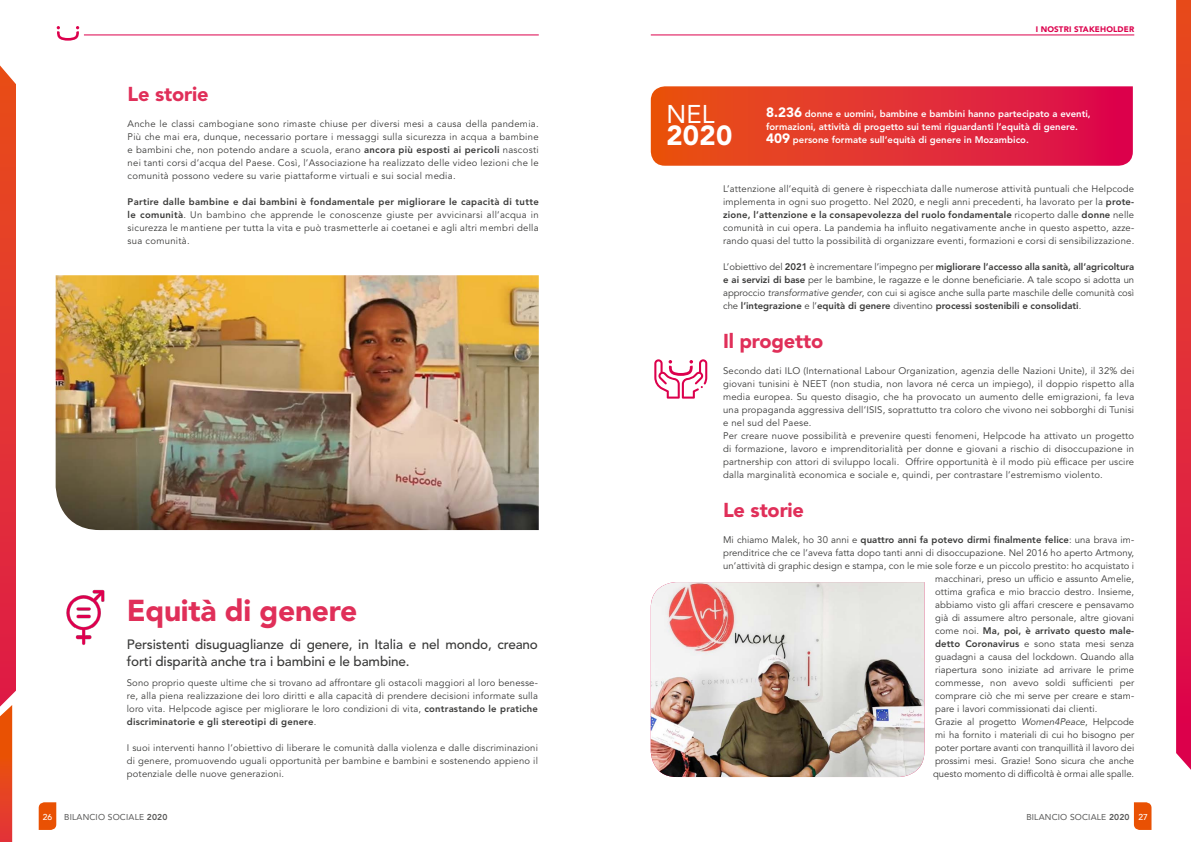
<style>
.page{position:relative;width:1191px;height:842px;background:#fff}
.page>*{position:absolute;margin:0;border:0;box-sizing:border-box;transform-origin:0 0}
.t1{font:900 30px "Avenir LT Std";letter-spacing:-.01em;color:#e02f59}
.t2{font:900 27.5px "Avenir LT Std";color:#fff}
.t3{font:25.5px "Avenir LT Std";color:#fff}
.t4{font:900 20px "Avenir LT Std";letter-spacing:-.01em;color:#e02f59}
.t5{font:500 13.5px/17px "Avenir LT Std";letter-spacing:-.01em;color:#3a3a39}
.t6{font:9.5px/13px "Avenir LT Std";letter-spacing:.02em;color:#3a3a39;text-align:justify}
.t7{font:9.5px "Avenir LT Std";color:#3a3a39}
.t8{font:800 9.5px/13px "Avenir LT Std";color:#fff}
.t9{font:800 9.5px "Avenir LT Std";letter-spacing:.01em;color:#3a3a39}
.t10{font:8.5px "Avenir LT Std";letter-spacing:.02em;color:#565655}
.t11{font:500 8.5px "Avenir LT Std";color:#fff}
.t12{font:900 8px "Avenir LT Std";letter-spacing:.02em;color:#dc004c}
.s1{font-weight:800}
.s2{font-style:italic}
.s3{font-weight:400}
.s4{font-weight:900;font-size:13.5px}
.s5{font-weight:500;color:#fff}
</style>
<div class="page">
<hr style="left:84px;top:35px;width:455px;height:1px;background:#dc004c">
<hr style="left:651px;top:35px;width:483px;height:1px;background:#dc004c">
<svg style="left:39px;top:802px;width:17px;height:28px"></svg>
<svg style="left:1134px;top:802px;width:17px;height:28px"></svg>
<svg style="left:57px;top:26px;width:22px;height:15px"></svg>
<svg style="left:0;top:87px;width:16px;height:601px;background:#e33531"></svg>
<svg style="left:0;top:65px;width:16px;height:22px"></svg>
<svg style="left:0;top:688px;width:16px;height:154px"></svg>
<svg style="left:1176px;top:0;width:15px;height:770px;background:#e22e3a"></svg>
<img style="left:56px;top:275px;width:483px;height:255px">
<img style="left:66px;top:589px;width:39px;height:56px">
<svg style="left:651px;top:86px;width:481px;height:80px;background:#e23234"></svg>
<img style="left:651px;top:582px;width:273px;height:195px">
<svg style="left:654px;top:359px;width:53px;height:40px"></svg>
<h3 class="t4" style="left:128px;top:82px;width:82px">Le storie</h3>
<p class="t6" style="left:128px;top:117px;width:413px">Anche le classi cambogiane sono rimaste chiuse per diversi mesi a causa della pandemia.<br>Più che mai era, dunque, necessario portare i messaggi sulla sicurezza in acqua a bambine e bambini che, non potendo andare a scuola, erano <span class="s1">ancora più esposti ai pericoli</span> nascosti nei tanti corsi d’acqua del Paese. Così, l’Associazione ha realizzato delle video lezioni che le comunità possono vedere su varie piattaforme virtuali e sui social media.</p>
<p class="t6" style="left:128px;top:195px;width:413px"><span class="s1">Partire dalle bambine e dai bambini è fondamentale per migliorare le capacità di tutte le comunità</span>. Un bambino che apprende le conoscenze giuste per avvicinarsi all’acqua in sicurezza le mantiene per tutta la vita e può trasmetterle ai coetanei e agli altri membri della sua comunità.</p>
<h1 class="t1" style="left:127px;top:592px;width:232px">Equità di genere</h1>
<h3 class="t5" style="left:127px;top:636px;width:413px">Persistenti disuguaglianze di genere, in Italia e nel mondo, creano forti disparità anche tra i bambini e le bambine.</h3>
<p class="t6" style="left:127px;top:676px;width:413px">Sono proprio queste ultime che si trovano ad affrontare gli ostacoli maggiori al loro benesse&shy;re, alla piena realizzazione dei loro diritti e alla capacità di prendere decisioni informate sulla loro vita. Helpcode agisce per migliorare le loro condizioni di vita, <span class="s1">contrastando le pratiche discriminatorie e gli stereotipi di genere</span>.</p>
<p class="t6" style="left:127px;top:741px;width:413px">I suoi interventi hanno l’obiettivo di liberare le comunità dalla violenza e dalle discriminazioni di genere, promuovendo uguali opportunità per bambine e bambini e sostenendo appieno il potenziale delle nuove generazioni.</p>
<p class="t12" style="left:1035px;top:24px;width:100px">I NOSTRI STAKEHOLDER</p>
<h3 class="t3" style="left:666px;top:99px;width:50px">NEL</h3>
<h2 class="t2" style="left:666px;top:118px;width:67px">2020</h2>
<p class="t6" style="left:723px;top:182px;width:413px">L’attenzione all’equità di genere è rispecchiata dalle numerose attività puntuali che Helpcode implementa in ogni suo progetto. Nel 2020, e negli anni precedenti, ha lavorato per la <span class="s1">prote&shy;zione, l’attenzione e la consapevolezza del ruolo fondamentale</span> ricoperto dalle <span class="s1">donne</span> nelle comunità in cui opera. La pandemia ha influito negativamente anche in questo aspetto, azze&shy;rando quasi del tutto la possibilità di organizzare eventi, formazioni e corsi di sensibilizzazione.</p>
<p class="t6" style="left:723px;top:260px;width:412px">L’obiettivo del <span class="s1">2021</span> è incrementare l’impegno per <span class="s1">migliorare l’accesso alla sanità, all’agricoltura e ai servizi di base</span> per le bambine, le ragazze e le donne beneficiarie. A tale scopo si adotta un approccio <span class="s2">transformative gender</span>, con cui si agisce anche sulla parte maschile delle comunità così che <span class="s1">l’integrazione</span> e l’<span class="s1">equità di genere</span> diventino <span class="s1">processi sostenibili e consolidati</span>.</p>
<h3 class="t4" style="left:723px;top:329px;width:102px">Il progetto</h3>
<p class="t6" style="left:723px;top:364px;width:413px;text-align:left">Secondo dati ILO (International Labour Organization, agenzia delle Nazioni Unite), il 32% dei giovani tunisini è NEET (non studia, non lavora né cerca un impiego), il doppio rispetto alla media europea. Su questo disagio, che ha provocato un aumento delle emigrazioni, fa leva una propaganda aggressiva dell’ISIS, soprattutto tra coloro che vivono nei sobborghi di Tunisi e nel sud del Paese.<br>Per creare nuove possibilità e prevenire questi fenomeni, Helpcode ha attivato un progetto di formazione, lavoro e imprenditorialità per donne e giovani a rischio di disoccupazione in partnership con attori di sviluppo locali. Offrire opportunità è il modo più efficace per uscire dalla marginalità economica e sociale e, quindi, per contrastare l’estremismo violento.</p>
<h3 class="t4" style="left:723px;top:498px;width:82px">Le storie</h3>
<p class="t9" style="left:723px;top:534px;width:413px"><span class="s3">Mi chiamo Malek, ho 30 anni e</span> quattro anni fa potevo dirmi finalmente felice<span class="s3">: una brava im-</span></p>
<p class="t6" style="left:723px;top:546px;width:413px">prenditrice che ce l’aveva fatta dopo tanti anni di disoccupazione. Nel 2016 ho aperto Artmony,</p>
<p class="t6" style="left:723px;top:559px;width:412px">un’attività di graphic design e stampa, con le mie sole forze e un piccolo prestito: ho acquistato i</p>
<p class="t6" style="left:935px;top:572px;width:201px">macchinari, preso un ufficio e assunto Amelie,</p>
<p class="t6" style="left:935px;top:585px;width:200px">ottima grafica e mio braccio destro. Insieme,</p>
<p class="t6" style="left:935px;top:598px;width:201px">abbiamo visto gli affari crescere e pensavamo</p>
<p class="t6" style="left:935px;top:611px;width:200px">già di assumere altro personale, altre giovani</p>
<p class="t9" style="left:935px;top:625px;width:201px"><span class="s3">come noi.</span> Ma, poi, è arrivato questo male-</p>
<p class="t6" style="left:935px;top:637px;width:200px"><span class="s1">detto Coronavirus</span> e sono stata mesi senza</p>
<p class="t6" style="left:935px;top:650px;width:200px">guadagni a causa del lockdown. Quando alla</p>
<p class="t6" style="left:935px;top:663px;width:200px">riapertura sono iniziate ad arrivare le prime</p>
<p class="t6" style="left:935px;top:676px;width:201px">commesse, non avevo soldi sufficienti per</p>
<p class="t6" style="left:935px;top:689px;width:201px">comprare ciò che mi serve per creare e stam-</p>
<p class="t6" style="left:935px;top:702px;width:164px">pare i lavori commissionati dai clienti.</p>
<p class="t7" style="left:935px;top:716px;width:200px">Grazie al progetto <span class="s2">Women4Peace</span>, Helpcode</p>
<p class="t7" style="left:935px;top:729px;width:201px">mi ha fornito i materiali di cui ho bisogno per</p>
<p class="t7" style="left:935px;top:742px;width:201px">poter portare avanti con tranquillità il lavoro dei</p>
<p class="t7" style="left:935px;top:755px;width:200px">prossimi mesi. Grazie! Sono sicura che anche</p>
<p class="t7" style="left:933px;top:768px;width:203px">questo momento di difficoltà è ormai alle spalle.</p>
<p class="t8" style="left:766px;top:107px;width:326px"><span class="s4">8.236</span> donne e uomini, bambine e bambini hanno partecipato a eventi, formazioni, attività di progetto sui temi riguardanti l’equità di genere.<br><span class="s4">409</span> persone formate sull’equità di genere in Mozambico.</p>
<p class="t11" style="left:43px;top:812px;width:11px">26</p>
<p class="t10" style="left:64px;top:812px;width:105px">BILANCIO SOCIALE <span class="s1">2020</span></p>
<p class="t10" style="left:1026px;top:812px;width:123px">BILANCIO SOCIALE <span class="s1">2020</span> <span class="s5">27</span></p>
</div>
